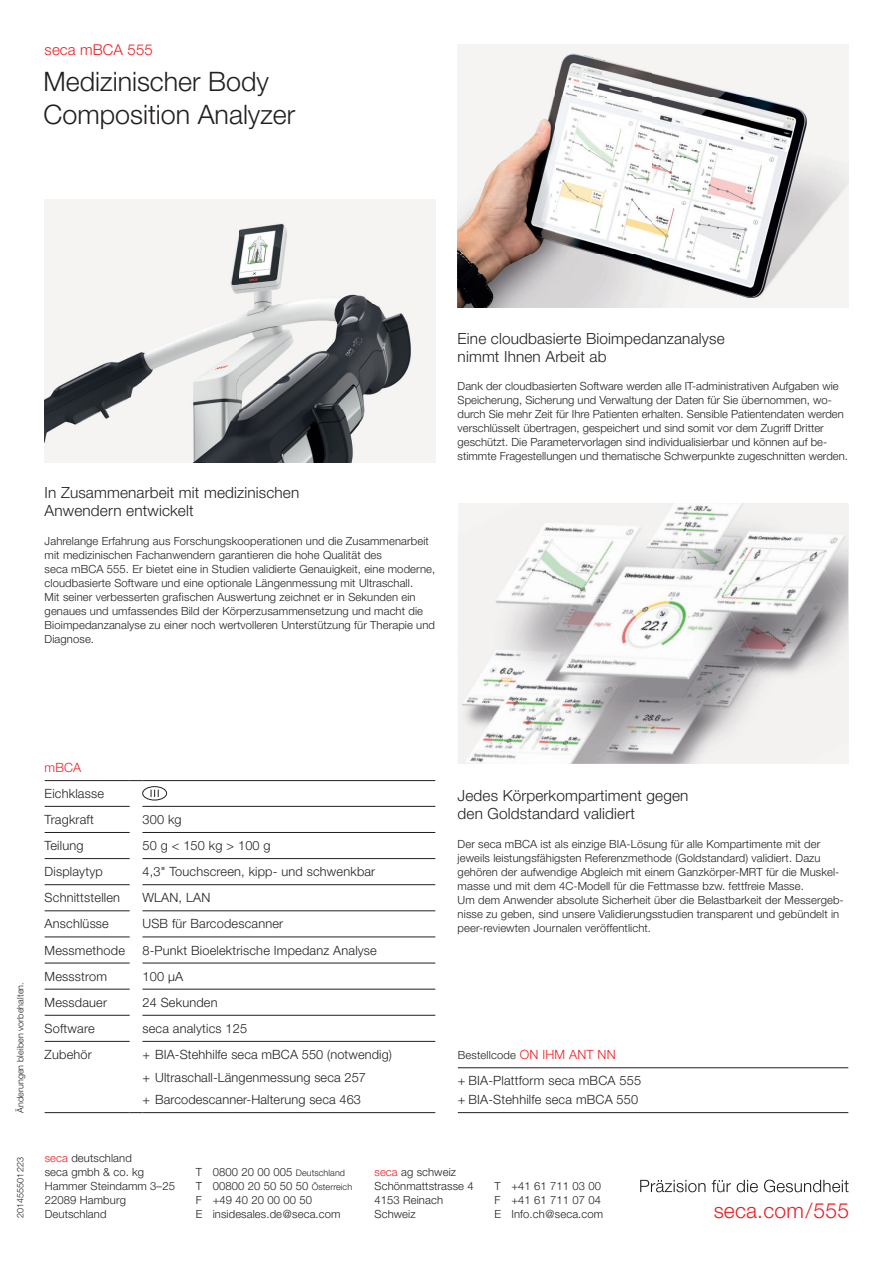
<style>
.page{position:relative;width:893px;height:1263px;background:#fff}
.page>*{position:absolute;margin:0;border:0;box-sizing:border-box;transform-origin:0 0}
.t1{font:300 26.85px/32.8px "secaglobal";color:#231f20}
.t2{font:300 21px "secaglobal";letter-spacing:.01em;color:#ee1d23}
.t3{font:300 15.3px/18px "secaglobal";letter-spacing:.01em;color:#231f20}
.t4{font:300 15px "secaglobal";letter-spacing:.01em;color:#ee1d23}
.t5{font:300 12.75px/22.5px "secaglobal";letter-spacing:.015em;color:#231f20}
.t6{font:300 12.75px "secaglobal";color:#ee1d23}
.t7{font:300 11.25px/14.1px "secaglobal";letter-spacing:.01em;color:#231f20}
.t8{font:300 9px "secaglobal";letter-spacing:.01em;color:#231f20}
.s1{font-size:12.75px;color:#ee1d23}
.s2{color:#ee1d23}
.s3{font-size:9px}
</style>
<div class="page">
<hr style="left:45px;top:780px;width:85px;height:1px;background:#231f20">
<svg style="left:130px;top:780px;width:12px;height:1px"></svg>
<hr style="left:142px;top:780px;width:293px;height:1px;background:#231f20">
<hr style="left:45px;top:806px;width:85px;height:1px;background:#231f20">
<hr style="left:142px;top:806px;width:293px;height:1px;background:#231f20">
<hr style="left:45px;top:832px;width:85px;height:1px;background:#231f20">
<hr style="left:142px;top:832px;width:293px;height:1px;background:#231f20">
<hr style="left:45px;top:858px;width:85px;height:1px;background:#231f20">
<hr style="left:142px;top:858px;width:293px;height:1px;background:#231f20">
<hr style="left:45px;top:884px;width:85px;height:1px;background:#231f20">
<hr style="left:142px;top:884px;width:293px;height:1px;background:#231f20">
<hr style="left:45px;top:910px;width:85px;height:1px;background:#231f20">
<hr style="left:142px;top:910px;width:293px;height:1px;background:#231f20">
<hr style="left:45px;top:937px;width:85px;height:1px;background:#231f20">
<hr style="left:142px;top:937px;width:293px;height:1px;background:#231f20">
<hr style="left:45px;top:963px;width:85px;height:1px;background:#231f20">
<hr style="left:142px;top:963px;width:293px;height:1px;background:#231f20">
<hr style="left:45px;top:989px;width:85px;height:1px;background:#231f20">
<hr style="left:142px;top:989px;width:293px;height:1px;background:#231f20">
<hr style="left:45px;top:1015px;width:85px;height:1px;background:#231f20">
<hr style="left:142px;top:1015px;width:293px;height:1px;background:#231f20">
<hr style="left:45px;top:1041px;width:85px;height:1px;background:#231f20">
<hr style="left:142px;top:1041px;width:293px;height:1px;background:#231f20">
<hr style="left:45px;top:1112px;width:85px;height:1px;background:#231f20">
<svg style="left:130px;top:1112px;width:12px;height:1px"></svg>
<hr style="left:142px;top:1112px;width:293px;height:1px;background:#231f20">
<div style="left:142px;top:786px;width:25px;height:14px;border:1px solid #231f20;border-radius:50%"></div>
<svg style="left:151px;top:790px;width:8px;height:7px"></svg>
<hr style="left:458px;top:1067px;width:390px;height:1px;background:#231f20">
<hr style="left:458px;top:1112px;width:390px;height:1px;background:#231f20">
<img style="left:45px;top:200px;width:390px;height:262px">
<img style="left:501px;top:503px;width:113px;height:102px">
<img style="left:614px;top:503px;width:98px;height:121px">
<img style="left:458px;top:745px;width:48px;height:19px">
<img style="left:672px;top:503px;width:118px;height:75px">
<img style="left:458px;top:605px;width:92px;height:140px">
<img style="left:550px;top:556px;width:140px;height:92px">
<img style="left:712px;top:530px;width:136px;height:94px">
<img style="left:506px;top:648px;width:184px;height:116px">
<img style="left:690px;top:624px;width:119px;height:140px">
<img style="left:583px;top:694px;width:156px;height:70px">
<img style="left:760px;top:624px;width:88px;height:138px">
<img style="left:695px;top:741px;width:56px;height:23px">
<img style="left:458px;top:45px;width:390px;height:262px">
<svg style="left:640px;top:1179px;width:209px;height:13px"></svg>
<h3 class="t4" style="left:45px;top:41px;width:110px">seca mBCA 555</h3>
<h1 class="t1" style="left:44px;top:66px;width:253px">Medizinischer Body<br>Composition Analyzer</h1>
<h3 class="t3" style="left:45px;top:484px;width:256px">In Zusammenarbeit mit medizinischen<br>Anwendern entwickelt</h3>
<p class="t7" style="left:45px;top:534px;width:392px">Jahrelange Erfahrung aus Forschungskooperationen und die Zusammenarbeit mit medizinischen Fachanwendern garantieren die hohe Qualität des<br>seca mBCA 555. Er bietet eine in Studien validierte Genauigkeit, eine moderne, cloudbasierte Software und eine optionale Längenmessung mit Ultraschall.<br>Mit seiner verbesserten grafischen Auswertung zeichnet er in Sekunden ein genaues und umfassendes Bild der Körperzusammensetzung und macht die Bioimpedanzanalyse zu einer noch wertvolleren Unterstützung für Therapie und Diagnose.</p>
<h3 class="t3" style="left:458px;top:329px;width:268px">Eine cloudbasierte Bioimpedanzanalyse nimmt Ihnen Arbeit ab</h3>
<p class="t7" style="left:458px;top:379px;width:392px">Dank der cloudbasierten Software werden alle IT-administrativen Aufgaben wie Speicherung, Sicherung und Verwaltung der Daten für Sie übernommen, wo&shy;durch Sie mehr Zeit für Ihre Patienten erhalten. Sensible Patientendaten werden verschlüsselt übertragen, gespeichert und sind somit vor dem Zugriff Dritter geschützt. Die Parametervorlagen sind individualisierbar und können auf be&shy;stimmte Fragestellungen und thematische Schwerpunkte zugeschnitten werden.</p>
<p class="t8" style="left:15px;top:1113px;width:132px;rotate:-90deg">Änderungen bleiben vorbehalten.</p>
<p class="t8" style="left:15px;top:1218px;width:63px;rotate:-90deg">201455501223</p>
<p class="t6" style="left:45px;top:760px;width:38px">mBCA</p>
<p class="t5" style="left:45px;top:781px;width:61px;line-height:25.8px">Eichklasse<br>Tragkraft</p>
<p class="t5" style="left:142px;top:808px;width:41px">300 kg</p>
<p class="t5" style="left:45px;top:834px;width:40px">Teilung</p>
<p class="t5" style="left:142px;top:834px;width:130px">50 g &lt; 150 kg &gt; 100 g</p>
<p class="t5" style="left:45px;top:860px;width:60px">Displaytyp</p>
<p class="t5" style="left:142px;top:860px;width:234px">4,3" Touchscreen, kipp- und schwenkbar</p>
<p class="t5" style="left:45px;top:887px;width:77px">Schnittstellen</p>
<p class="t5" style="left:142px;top:887px;width:69px">WLAN, LAN</p>
<p class="t5" style="left:45px;top:913px;width:66px">Anschlüsse</p>
<p class="t5" style="left:142px;top:913px;width:142px">USB für Barcodescanner</p>
<p class="t5" style="left:45px;top:939px;width:82px">Messmethode</p>
<p class="t5" style="left:142px;top:939px;width:236px">8-Punkt Bioelektrische Impedanz Analyse</p>
<p class="t5" style="left:45px;top:965px;width:64px">Messstrom</p>
<p class="t5" style="left:142px;top:965px;width:42px">100 µA</p>
<p class="t5" style="left:45px;top:991px;width:64px">Messdauer</p>
<p class="t5" style="left:142px;top:991px;width:77px">24 Sekunden</p>
<p class="t5" style="left:45px;top:1017px;width:52px">Software</p>
<p class="t5" style="left:142px;top:1017px;width:106px">seca analytics 125</p>
<p class="t5" style="left:45px;top:1043px;width:49px">Zubehör</p>
<p class="t5" style="left:142px;top:1043px;width:251px">+ BIA-Stehhilfe seca mBCA 550 (notwendig) + Ultraschall-Längenmessung seca 257<br>+ Barcodescanner-Halterung seca 463</p>
<h3 class="t3" style="left:458px;top:787px;width:232px">Jedes Körperkompartiment gegen den Goldstandard validiert</h3>
<p class="t7" style="left:458px;top:837px;width:388px">Der seca mBCA ist als einzige BIA-Lösung für alle Kompartimente mit der jeweils leistungsfähigsten Referenzmethode (Goldstandard) validiert. Dazu gehören der aufwendige Abgleich mit einem Ganzkörper-MRT für die Muskel&shy;masse und mit dem 4C-Modell für die Fettmasse bzw. fettfreie Masse.<br>Um dem Anwender absolute Sicherheit über die Belastbarkeit der Messergeb&shy;nisse zu geben, sind unsere Validierungsstudien transparent und gebündelt in peer-reviewten Journalen veröffentlicht.</p>
<p class="t7" style="left:458px;top:1048px;width:159px">Bestellcode <span class="s1">ON IHM ANT NN</span></p>
<p class="t5" style="left:458px;top:1071px;width:185px;line-height:18.8px">+ BIA-Plattform seca mBCA 555 + BIA-Stehhilfe seca mBCA 550</p>
<p class="t7" style="left:45px;top:1151px;width:132px"><span class="s2">seca</span> deutschland<br>seca gmbh &amp; co. kg<br>Hammer Steindamm 3–25<br>22089 Hamburg<br>Deutschland</p>
<p class="t7" style="left:196px;top:1165px;width:158px">T 0800 20 00 005 <span class="s3">Deutschland<br></span>T 00800 20 50 50 50 <span class="s3">Österreich<br></span>F +49 40 20 00 00 50<br>E insidesales.de@seca.com</p>
<p class="t7" style="left:374px;top:1165px;width:101px"><span class="s2">seca</span> ag schweiz<br>Schönmattstrasse 4<br>4153 Reinach<br>Schweiz</p>
<p class="t7" style="left:494px;top:1179px;width:110px">T +41 61 711 03 00<br>F +41 61 711 07 04<br>E Info.ch@seca.com</p>
<h2 class="t2" style="left:714px;top:1199px;width:137px">seca.com/555</h2>
</div>
